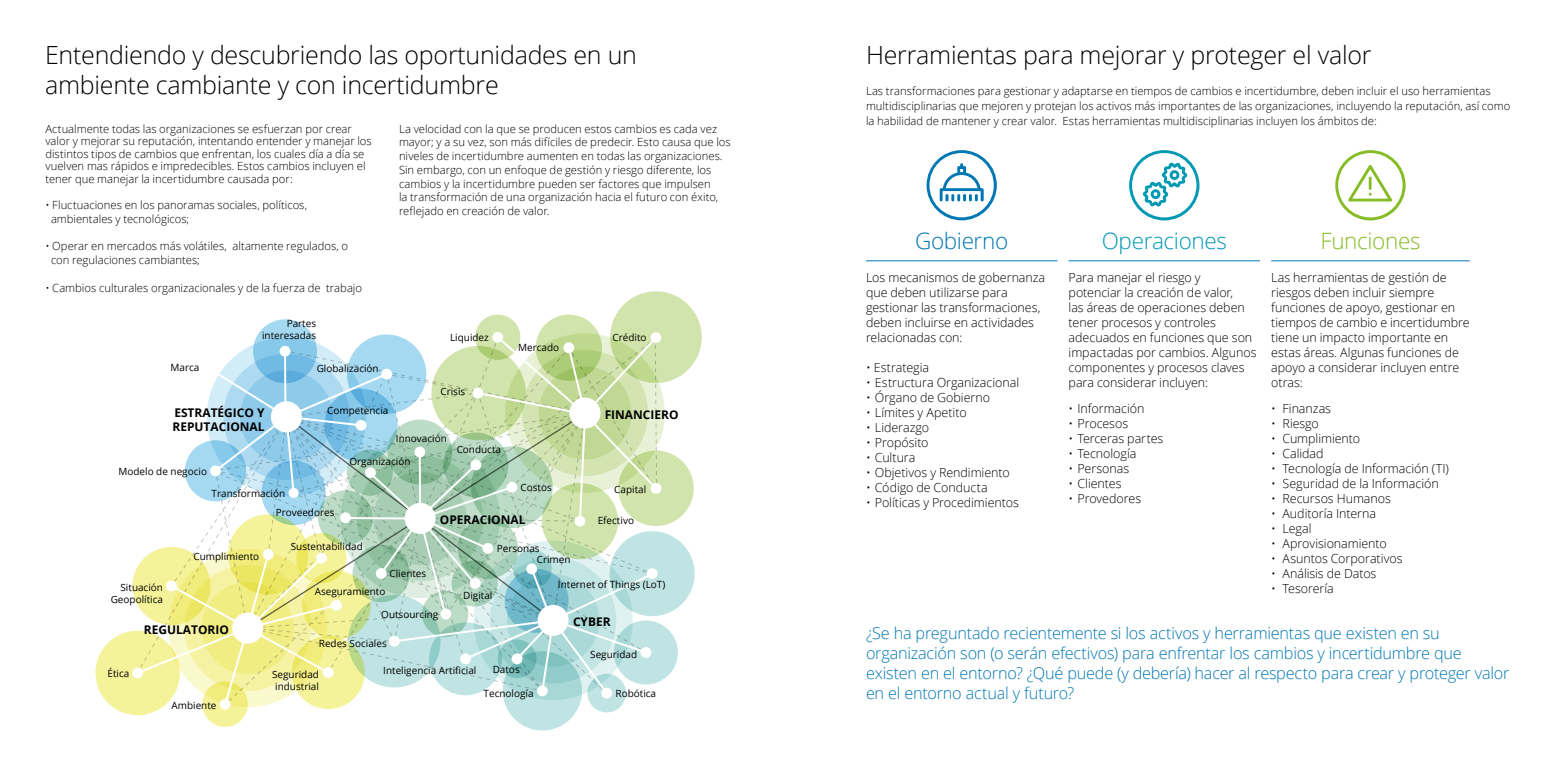
<style>
.page{position:relative;width:1560px;height:780px;background:#fff}
.page>*{position:absolute;margin:0;border:0;box-sizing:border-box;transform-origin:0 0}
.t1{font:300 25px/30px "Open Sans";letter-spacing:-.01em;color:#000}
.t2{font:300 22.5px "Open Sans";letter-spacing:-.015em;color:#0099b3}
.t3{font:300 22.5px "Open Sans";letter-spacing:-.015em;color:#86bc25}
.t4{font:300 22.5px "Open Sans";letter-spacing:-.015em;color:#0077b3}
.t5{font:300 16.25px/20px "Open Sans";letter-spacing:-.015em;color:#0077b3}
.t6{font:300 12.5px/15px "Open Sans";letter-spacing:-.005em;color:#000}
.t7{font:700 12px/14.4px "Open Sans";color:#000}
.t8{font:300 11.25px/13.8px "Open Sans";color:#000}
.t9{font:10px/12px "Open Sans";color:#000;text-align:right}
</style>
<div class="page">
<hr style="left:865px;top:260px;width:192px;height:1px;background:#0077b3">
<hr style="left:1068px;top:260px;width:191px;height:1px;background:#0077b3">
<hr style="left:1270px;top:260px;width:199px;height:1px;background:#0077b3">
<svg style="left:926px;top:150px;width:70px;height:70px"></svg>
<svg style="left:1129px;top:150px;width:70px;height:70px"></svg>
<svg style="left:1335px;top:150px;width:70px;height:70px"></svg>
<div style="left:613px;top:620px;width:65px;height:64px;background:#c0e4e3;border-radius:50%"></div>
<div style="left:202px;top:681px;width:46px;height:46px;background:#f5f39a;border-radius:50%"></div>
<div style="left:502px;top:651px;width:80px;height:79px;background:#c0e4e3;border-radius:50%"></div>
<svg style="left:535px;top:314px;width:67px;height:67px"></svg>
<div style="left:609px;top:531px;width:85px;height:85px;background:#c0e4e3;border-radius:50%"></div>
<div style="left:587px;top:673px;width:39px;height:39px;background:#c0e4e3;border-radius:50%"></div>
<div style="left:95px;top:630px;width:85px;height:85px;background:#f5f39a;border-radius:50%"></div>
<div style="left:618px;top:450px;width:75px;height:76px;background:#d1e4ab;border-radius:50%"></div>
<div style="left:475px;top:314px;width:45px;height:46px;background:#d1e4ab;border-radius:50%"></div>
<div style="left:610px;top:291px;width:91px;height:92px;background:#d1e4ab;border-radius:50%"></div>
<svg style="left:253px;top:319px;width:64px;height:64px"></svg>
<svg style="left:132px;top:331px;width:531px;height:379px"></svg>
<div style="left:470px;top:459px;width:11px;height:11px;background:#fff;border-radius:50%"></div>
<h1 class="t1" style="left:45px;top:39px;width:593px">Entendiendo y descubriendo las oportunidades en un ambiente cambiante y con incertidumbre</h1>
<p class="t8" style="left:45px;top:122px;width:328px;line-height:12.5px">Actualmente todas las organizaciones se esfuerzan por crear valor y mejorar su reputación, intentando entender y manejar los distintos tipos de cambios que enfrentan, los cuales día a día se vuelven mas rápidos e impredecibles. Estos cambios incluyen el tener que manejar la incertidumbre causada por:</p>
<p class="t8" style="left:51px;top:198px;width:257px;text-indent:-6px">• Fluctuaciones en los panoramas sociales, políticos, ambientales y tecnológicos;</p>
<p class="t8" style="left:51px;top:239px;width:299px;text-indent:-6px">• Operar en mercados más volátiles, altamente regulados, o con regulaciones cambiantes;</p>
<p class="t8" style="left:45px;top:280px;width:318px">• Cambios culturales organizacionales y de la fuerza de trabajo</p>
<p class="t8" style="left:399px;top:121px;width:333px">La velocidad con la que se producen estos cambios es cada vez mayor; y a su vez, son más difíciles de predecir. Esto causa que los niveles de incertidumbre aumenten en todas las organizaciones.<br>Sin embargo, con un enfoque de gestión y riesgo diferente, los cambios y la incertidumbre pueden ser factores que impulsen<br>la transformación de una organización hacia el futuro con éxito, reflejado en creación de valor.</p>
<p class="t9" style="left:170px;top:361px;width:30px">Marca</p>
<p class="t9" style="left:262px;top:317px;width:56px">Partes interesadas</p>
<p class="t9" style="left:317px;top:361px;width:64px">Globalización</p>
<p class="t7" style="left:172px;top:404px;width:94px">ESTRATÉGICO Y<br>REPUTACIONAL</p>
<p class="t9" style="left:327px;top:404px;width:63px">Competencia</p>
<p class="t9" style="left:450px;top:331px;width:40px">Liquidez</p>
<p class="t9" style="left:612px;top:331px;width:36px">Crédito</p>
<p class="t9" style="left:518px;top:341px;width:43px">Mercado</p>
<p class="t9" style="left:440px;top:384px;width:26px">Crisis</p>
<p class="t9" style="left:396px;top:431px;width:52px">Innovación</p>
<p class="t9" style="left:456px;top:442px;width:46px">Conducta</p>
<p class="t7" style="left:604px;top:407px;width:75px">FINANCIERO</p>
<p class="t9" style="left:118px;top:465px;width:90px">Modelo de negocio</p>
<p class="t9" style="left:211px;top:487px;width:75px">Transformación</p>
<p class="t9" style="left:276px;top:506px;width:60px">Proveedores</p>
<p class="t9" style="left:349px;top:455px;width:62px">Organización</p>
<p class="t9" style="left:111px;top:580px;width:54px">Situación<br>Geopolítica</p>
<p class="t9" style="left:193px;top:550px;width:67px">Cumplimiento</p>
<p class="t9" style="left:291px;top:540px;width:73px">Sustentabilidad</p>
<p class="t9" style="left:389px;top:567px;width:38px">Clientes</p>
<p class="t9" style="left:315px;top:585px;width:72px">Aseguramiento</p>
<p class="t9" style="left:520px;top:481px;width:33px">Costos</p>
<p class="t7" style="left:440px;top:512px;width:87px">OPERACIONAL</p>
<p class="t9" style="left:497px;top:542px;width:44px">Personas</p>
<p class="t9" style="left:536px;top:553px;width:35px">Crimen</p>
<p class="t9" style="left:614px;top:483px;width:33px">Capital</p>
<p class="t9" style="left:597px;top:514px;width:38px">Efectivo</p>
<p class="t9" style="left:463px;top:589px;width:31px">Digital</p>
<p class="t9" style="left:558px;top:578px;width:109px">Internet of Things (LoT)</p>
<p class="t7" style="left:144px;top:621px;width:86px">REGULATORIO</p>
<p class="t9" style="left:381px;top:608px;width:59px">Outsourcing</p>
<p class="t9" style="left:319px;top:637px;width:69px">Redes Sociales</p>
<p class="t9" style="left:108px;top:667px;width:23px">Ética</p>
<p class="t9" style="left:272px;top:667px;width:48px;text-align:center">Seguridad industrial</p>
<p class="t9" style="left:171px;top:699px;width:46px">Ambiente</p>
<p class="t9" style="left:383px;top:664px;width:95px">Inteligencia Artificial</p>
<p class="t9" style="left:492px;top:662px;width:29px">Datos</p>
<p class="t9" style="left:483px;top:687px;width:51px">Tecnología</p>
<p class="t7" style="left:573px;top:614px;width:39px">CYBER</p>
<p class="t9" style="left:590px;top:648px;width:48px">Seguridad</p>
<p class="t9" style="left:615px;top:687px;width:42px">Robótica</p>
<h1 class="t1" style="left:865px;top:39px;width:507px">Herramientas para mejorar y proteger el valor</h1>
<p class="t8" style="left:865px;top:83px;width:645px;line-height:15px">Las transformaciones para gestionar y adaptarse en tiempos de cambios e incertidumbre, deben incluir el uso herramientas multidisciplinarias que mejoren y protejan los activos más importantes de las organizaciones, incluyendo la reputación, así como la habilidad de mantener y crear valor. Estas herramientas multidisciplinarias incluyen los ámbitos de:</p>
<h2 class="t4" style="left:915px;top:225px;width:95px">Gobierno</h2>
<h2 class="t2" style="left:1101px;top:225px;width:127px">Operaciones</h2>
<h2 class="t3" style="left:1320px;top:225px;width:102px">Funciones</h2>
<p class="t6" style="left:865px;top:269px;width:181px">Los mecanismos de gobernanza que deben utilizarse para gestionar las transformaciones, deben incluirse en actividades relacionadas con:</p>
<p class="t6" style="left:865px;top:359px;width:65px">• Estrategia</p>
<p class="t6" style="left:865px;top:374px;width:155px">• Estructura Organizacional</p>
<p class="t6" style="left:865px;top:389px;width:126px">• Órgano de Gobierno</p>
<p class="t6" style="left:865px;top:404px;width:102px">• Límites y Apetito</p>
<p class="t6" style="left:865px;top:419px;width:65px">• Liderazgo</p>
<p class="t6" style="left:865px;top:434px;width:64px">• Propósito</p>
<p class="t6" style="left:865px;top:449px;width:51px">• Cultura</p>
<p class="t6" style="left:865px;top:464px;width:145px">• Objetivos y Rendimiento</p>
<p class="t6" style="left:865px;top:479px;width:123px">• Código de Conducta</p>
<p class="t6" style="left:865px;top:494px;width:154px">• Políticas y Procedimientos</p>
<p class="t6" style="left:1270px;top:269px;width:200px">Las herramientas de gestión de riesgos deben incluir siempre funciones de apoyo, gestionar en tiempos de cambio e incertidumbre tiene un impacto importante en estas áreas. Algunas funciones de apoyo a considerar incluyen entre otras:</p>
<p class="t6" style="left:1270px;top:400px;width:61px">• Finanzas</p>
<p class="t6" style="left:1270px;top:415px;width:49px">• Riesgo</p>
<p class="t6" style="left:1270px;top:430px;width:90px">• Cumplimiento</p>
<p class="t6" style="left:1270px;top:445px;width:54px">• Calidad</p>
<p class="t6" style="left:1270px;top:460px;width:179px">• Tecnología de Información (TI)</p>
<p class="t6" style="left:1270px;top:475px;width:169px">• Seguridad de la Información</p>
<p class="t6" style="left:1270px;top:490px;width:121px">• Recursos Humanos</p>
<p class="t6" style="left:1270px;top:505px;width:106px">• Auditoría Interna</p>
<p class="t6" style="left:1270px;top:520px;width:42px">• Legal</p>
<p class="t6" style="left:1270px;top:535px;width:117px">• Aprovisionamiento</p>
<p class="t6" style="left:1270px;top:550px;width:133px">• Asuntos Corporativos</p>
<p class="t6" style="left:1270px;top:565px;width:107px">• Análisis de Datos</p>
<p class="t6" style="left:1270px;top:580px;width:64px">• Tesorería</p>
<p class="t6" style="left:1068px;top:269px;width:189px">Para manejar el riesgo y potenciar la creación de valor,<br>las áreas de operaciones deben tener procesos y controles adecuados en funciones que son impactadas por cambios. Algunos componentes y procesos claves para considerar incluyen:</p>
<p class="t6" style="left:1068px;top:400px;width:77px">• Información</p>
<p class="t6" style="left:1068px;top:415px;width:61px">• Procesos</p>
<p class="t6" style="left:1068px;top:430px;width:96px">• Terceras partes</p>
<p class="t6" style="left:1068px;top:445px;width:69px">• Tecnología</p>
<p class="t6" style="left:1068px;top:460px;width:62px">• Personas</p>
<p class="t6" style="left:1068px;top:475px;width:54px">• Clientes</p>
<p class="t6" style="left:1068px;top:490px;width:74px">• Provedores</p>
<p class="t5" style="left:865px;top:622px;width:645px">¿Se ha preguntado recientemente si los activos y herramientas que existen en su organización son (o serán efectivos) para enfrentar los cambios y incertidumbre que existen en el entorno? ¿Qué puede (y debería) hacer al respecto para crear y proteger valor en el entorno actual y futuro?</p>
</div>
